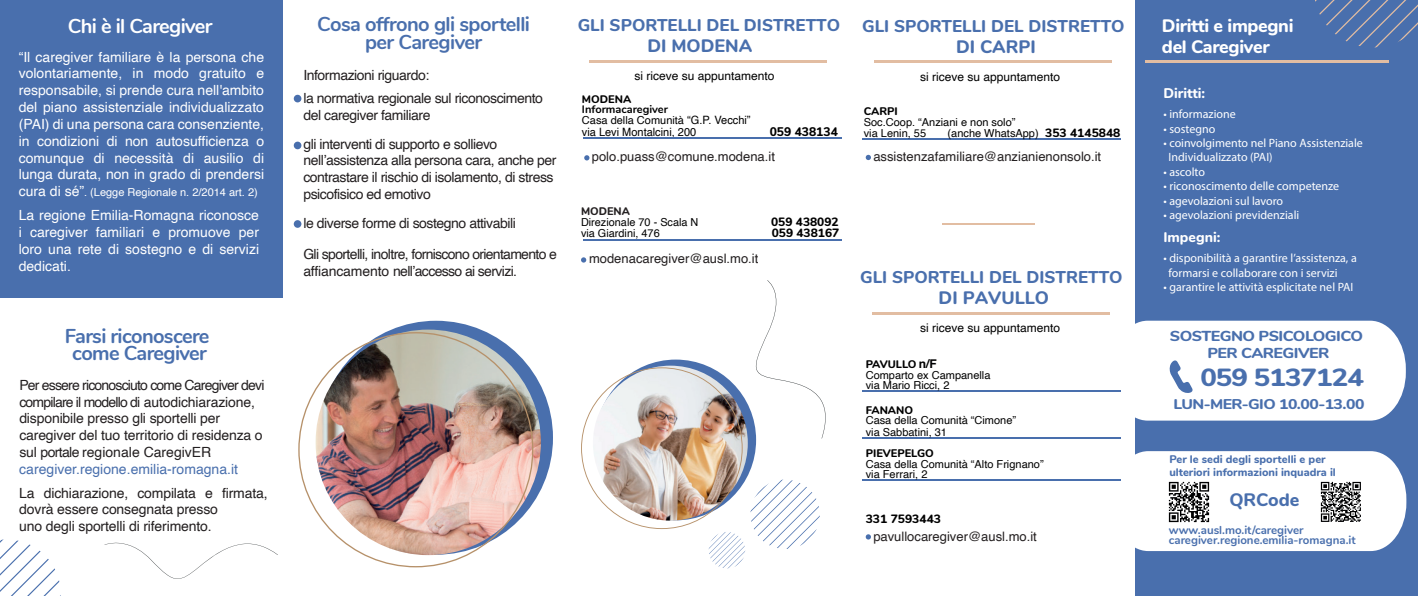
<style>
.page{position:relative;width:1418px;height:596px;background:#fff}
.page>*{position:absolute;margin:0;border:0;box-sizing:border-box;transform-origin:0 0}
.t1{font:800 24.7px "Nunito";letter-spacing:-.035em;color:#496fad;scale:1.11 1}
.t2{font:700 20px/18px "Nunito";letter-spacing:-.03em;color:#496fad;text-align:center}
.t3{font:700 20px "Nunito";letter-spacing:-.03em;color:#fff}
.t4{font:800 18px "Nunito";color:#496fad}
.t5{font:800 18px/21.6px "Nunito";letter-spacing:-.02em;color:#fff}
.t6{font:800 17px "Nunito";color:#496fad}
.t7{font:800 14.4px/17px "Nunito";letter-spacing:-.035em;color:#496fad;text-align:center;scale:1.11 1}
.t8{font:800 14.1px "Nunito";letter-spacing:-.035em;color:#496fad;scale:1.11 1}
.t9{font:14px/16.8px "Helvetica";color:#fff;text-align:justify}
.t10{font:14px/16.8px "Helvetica";letter-spacing:-.03em;color:#231f20}
.t11{font:14px/16.8px "Helvetica";letter-spacing:-.01em;color:#231f20}
.t12{font:14px "Helvetica";color:#496fad}
.t13{font:800 14px "Nunito";color:#fff}
.t14{font:13px "Helvetica";color:#231f20}
.t15{font:800 12.5px "Nunito";color:#000001;scale:.96 1}
.t16{font:12px/14.4px "Myriad Pro";color:#fff}
.t17{font:12px "Helvetica";color:#000001}
.t18{font:800 12px "Nunito";color:#000001}
.t19{font:700 11.5px/10.6px "Nunito";color:#496fad}
.t20{font:11.4px "Helvetica";color:#000001;scale:.96 1}
.t21{font:11px/11px "Helvetica";color:#000001}
.t22{font:800 11px/13.2px "Nunito";color:#496fad}
.t23{font:11px "Helvetica";color:#fff}
.t24{font:800 11px "Nunito";color:#000001}
.t25{font:800 11px "Nunito";letter-spacing:-.02em;color:#000001}
.t26{font:800 11px "Nunito";color:#231f20}
.t27{font:700 10.9px "Nunito";color:#000001}
.t28{font:800 10.9px "Nunito";color:#000001}
.s1{font-size:14px}
.s2{font-size:11.4px}
.s3{font-family:"Nunito";font-weight:800;font-size:12px}
.s4{font-family:"Helvetica";font-weight:700;font-size:12px}
</style>
<div class="page">
<hr style="left:583px;top:137px;width:258px;height:2px;background:#496fad">
<hr style="left:583px;top:239px;width:258px;height:1px;background:#496fad">
<div style="left:0;top:0;width:283px;height:298px;background:#496fad"></div>
<svg style="left:0;top:539px;width:60px;height:56px"></svg>
<svg style="left:104px;top:542px;width:174px;height:36px"></svg>
<div style="left:294px;top:95px;width:7px;height:7px;background:#496fad;border-radius:50%"></div>
<div style="left:294px;top:220px;width:7px;height:8px;background:#496fad;border-radius:50%"></div>
<div style="left:294px;top:141px;width:7px;height:8px;background:#496fad;border-radius:50%"></div>
<svg style="left:319px;top:320px;width:234px;height:234px;background:#697fac"></svg>
<img style="left:298px;top:332px;width:235px;height:235px">
<hr style="left:589px;top:60px;width:237px;height:2px;background:#e2bda2">
<div style="left:1134px;top:0;width:283px;height:595px;background:#496fad"></div>
<svg style="left:1315px;top:0;width:102px;height:48px"></svg>
<div style="left:1112px;top:451px;width:294px;height:99px;background:#fff"></div>
<img style="left:1314px;top:476px;width:51px;height:51px">
<img style="left:1163px;top:476px;width:51px;height:51px">
<div style="left:1112px;top:320px;width:293px;height:100px;background:#fff"></div>
<svg style="left:584px;top:155px;width:5px;height:5px"></svg>
<svg style="left:581px;top:257px;width:5px;height:5px"></svg>
<hr style="left:862px;top:138px;width:259px;height:1px;background:#496fad">
<hr style="left:862px;top:390px;width:259px;height:1px;background:#496fad">
<hr style="left:862px;top:437px;width:259px;height:1px;background:#496fad">
<hr style="left:862px;top:479px;width:259px;height:1px;background:#496fad">
<hr style="left:874px;top:60px;width:237px;height:2px;background:#e2bda2">
<hr style="left:941px;top:223px;width:93px;height:1px;background:#e2bda2">
<hr style="left:872px;top:312px;width:237px;height:2px;background:#e2bda2">
<svg style="left:865px;top:155px;width:6px;height:5px"></svg>
<svg style="left:865px;top:534px;width:6px;height:5px"></svg>
<svg style="left:581px;top:280px;width:245px;height:289px"></svg>
<hr style="left:1144px;top:60px;width:244px;height:2px;background:#e2bda2">
<h2 class="t3" style="left:68px;top:11px;width:146px">Chi è il Caregiver</h2>
<p class="t9" style="left:19px;top:49px;width:247px">“Il caregiver familiare è la persona che volontariamente, in modo gratuito e responsabile, si prende cura nell'ambito del piano assistenziale individualizzato (PAI) di una persona cara consenziente, in condizioni di non autosufficienza o comunque di necessità di ausilio di lunga durata, non in grado di prendersi</p>
<p class="t23" style="left:19px;top:184px;width:241px"><span class="s1">cura di sé”</span>. (Legge Regionale n. 2/2014 art. 2)</p>
<p class="t9" style="left:19px;top:207px;width:242px">La regione Emilia-Romagna riconosce i caregiver familiari e promuove per loro una rete di sostegno e di servizi dedicati.</p>
<h2 class="t2" style="left:65px;top:326px;width:146px;line-height:17px">Farsi riconoscere come Caregiver</h2>
<p class="t11" style="left:19px;top:376px;width:247px">Per essere riconosciuto come Caregiver devi compilare il modello di autodichiarazione, disponibile presso gli sportelli per caregiver del tuo territorio di residenza o sul portale regionale CaregivER</p>
<p class="t12" style="left:19px;top:458px;width:220px">caregiver.regione.emilia-romagna.it</p>
<p class="t11" style="left:19px;top:484px;width:250px">La dichiarazione, compilata e firmata, dovrà essere consegnata presso<br>uno degli sportelli di riferimento.</p>
<h2 class="t2" style="left:317px;top:14px;width:214px">Cosa offrono gli sportelli per Caregiver</h2>
<p class="t10" style="left:303px;top:64px;width:241px;line-height:22.8px">Informazioni riguardo:<br>la normativa regionale sul riconoscimento</p>
<p class="t10" style="left:303px;top:101px;width:195px;line-height:28.8px">del caregiver familiare<br>gli interventi di supporto e sollievo</p>
<p class="t10" style="left:303px;top:152px;width:255px">nell’assistenza alla persona cara, anche per contrastare il rischio di isolamento, di stress psicofisico ed emotivo</p>
<p class="t10" style="left:303px;top:215px;width:214px">le diverse forme di sostegno attivabili</p>
<p class="t10" style="left:303px;top:246px;width:255px">Gli sportelli, inoltre, forniscono orientamento e affiancamento nell’accesso ai servizi.</p>
<p class="t6" style="left:577px;top:12px;width:264px">GLI SPORTELLI DEL DISTRETTO</p>
<p class="t4" style="left:647px;top:32px;width:106px">DI MODENA</p>
<p class="t17" style="left:634px;top:67px;width:142px">si riceve su appuntamento</p>
<p class="t28" style="left:582px;top:91px;width:51px">MODENA</p>
<p class="t27" style="left:582px;top:101px;width:87px">Informacaregiver</p>
<p class="t21" style="left:582px;top:115px;width:170px">Casa della Comunità <span class="s2">“G.P. Vecchi”</span></p>
<p class="t20" style="left:582px;top:123px;width:121px">via Levi Montalcini, 200</p>
<p class="t15" style="left:769px;top:123px;width:72px">059 438134</p>
<p class="t14" style="left:592px;top:146px;width:185px">polo.puass@comune.modena.it</p>
<p class="t26" style="left:581px;top:202px;width:50px">MODENA</p>
<p class="t21" style="left:581px;top:217px;width:119px">Direzionale 70 - Scala N</p>
<p class="t18" style="left:771px;top:213px;width:69px">059 438092</p>
<p class="t21" style="left:581px;top:228px;width:80px">via Giardini, 476</p>
<p class="t18" style="left:771px;top:224px;width:69px">059 438167</p>
<p class="t14" style="left:589px;top:248px;width:171px">modenacaregiver@ausl.mo.it</p>
<p class="t6" style="left:862px;top:14px;width:264px">GLI SPORTELLI DEL DISTRETTO</p>
<p class="t4" style="left:956px;top:33px;width:81px">DI CARPI</p>
<p class="t17" style="left:920px;top:67px;width:142px">si riceve su appuntamento</p>
<p class="t24" style="left:863px;top:103px;width:35px">CARPI</p>
<p class="t21" style="left:863px;top:116px;width:153px">Soc.Coop. “Anziani e non solo” via Lenin, 55</p>
<p class="t21" style="left:947px;top:127px;width:174px">(anche WhatsApp) <span class="s3">353 4145848</span></p>
<p class="t14" style="left:873px;top:146px;width:229px">assistenzafamiliare@anzianienonsolo.it</p>
<p class="t6" style="left:860px;top:264px;width:264px">GLI SPORTELLI DEL DISTRETTO</p>
<p class="t4" style="left:938px;top:284px;width:112px">DI PAVULLO</p>
<p class="t17" style="left:920px;top:318px;width:142px">si riceve su appuntamento</p>
<p class="t25" style="left:865px;top:356px;width:72px">PAVULLO <span class="s4">n/F</span></p>
<p class="t21" style="left:865px;top:370px;width:126px;line-height:9.8px">Comparto ex Campanella via Mario Ricci, 2</p>
<p class="t24" style="left:865px;top:402px;width:49px">FANANO</p>
<p class="t21" style="left:865px;top:415px;width:152px;line-height:11.4px">Casa della Comunità “Cimone” via Sabbatini, 31</p>
<p class="t24" style="left:865px;top:445px;width:70px">PIEVEPELGO</p>
<p class="t21" style="left:865px;top:458px;width:179px;line-height:10.2px">Casa della Comunità “Alto Frignano” via Ferrari, 2</p>
<p class="t18" style="left:865px;top:510px;width:77px">331 7593443</p>
<p class="t14" style="left:873px;top:525px;width:165px">pavullocaregiver@ausl.mo.it</p>
<p class="t5" style="left:1161px;top:14px;width:133px">Diritti e impegni del Caregiver</p>
<p class="t13" style="left:1163px;top:82px;width:43px">Diritti:</p>
<p class="t16" style="left:1163px;top:107px;width:74px">• informazione</p>
<p class="t16" style="left:1163px;top:121px;width:53px">• sostegno</p>
<p class="t16" style="left:1168px;top:135px;width:196px;text-indent:-5px">• coinvolgimento nel Piano Assistenziale<br>Individualizzato (PAI)</p>
<p class="t16" style="left:1163px;top:164px;width:43px">• ascolto</p>
<p class="t16" style="left:1163px;top:179px;width:177px">• riconoscimento delle competenze</p>
<p class="t16" style="left:1163px;top:193px;width:121px">• agevolazioni sul lavoro</p>
<p class="t16" style="left:1163px;top:207px;width:137px">• agevolazioni previdenziali</p>
<p class="t13" style="left:1163px;top:226px;width:58px">Impegni:</p>
<p class="t16" style="left:1168px;top:251px;width:190px;text-indent:-5px">• disponibilità a garantire l’assistenza, a formarsi e collaborare con i servizi</p>
<p class="t16" style="left:1163px;top:279px;width:191px">• garantire le attività esplicitate nel PAI</p>
<p class="t7" style="left:1169px;top:326px;width:176px">SOSTEGNO PSICOLOGICO<br>PER CAREGIVER</p>
<h1 class="t1" style="left:1200px;top:358px;width:149px">059 5137124</h1>
<p class="t8" style="left:1173px;top:394px;width:173px">LUN-MER-GIO 10.00-13.00</p>
<p class="t22" style="left:1169px;top:451px;width:168px">Per le sedi degli sportelli e per ulteriori informazioni inquadra il</p>
<p class="t4" style="left:1229px;top:486px;width:71px">QRCode</p>
<p class="t19" style="left:1168px;top:523px;width:188px">www.ausl.mo.it/caregiver caregiver.regione.emilia-romagna.it</p>
</div>
